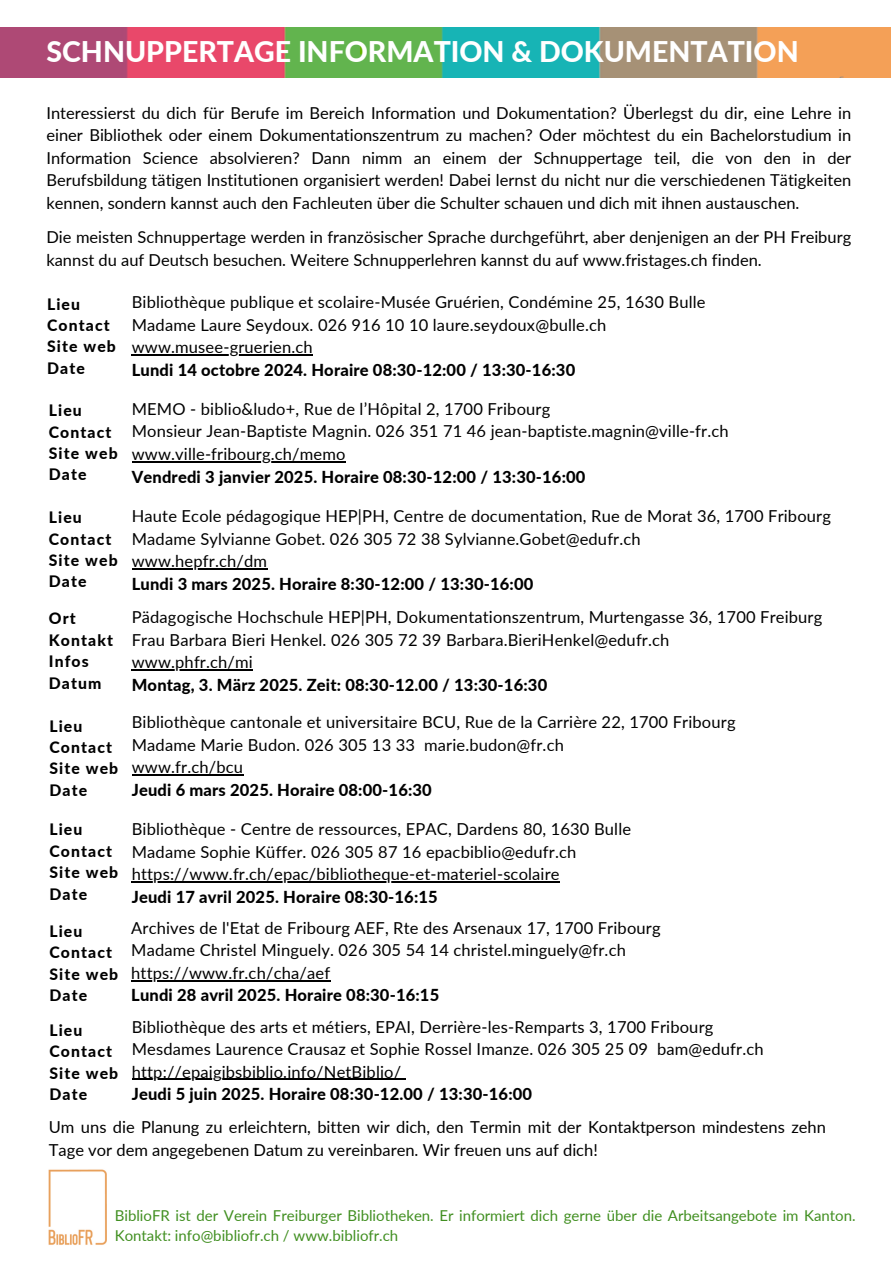
<style>
.page{position:relative;width:894px;height:1264px;background:#fff}
.page>*{position:absolute;margin:0;border:0;box-sizing:border-box;transform-origin:0 0}
.t1{font:800 28.5px "Lato";color:#fff}
.t2{font:16.5px/22.5px "Lato";letter-spacing:.01em;color:#000}
.t3{font:800 16.5px "Lato";letter-spacing:.01em;color:#000}
.t4{font:800 15.75px/21.3px "Lato";letter-spacing:.07em;color:#000}
.t5{font:15px/20.5px "Lato";color:#418f21}
</style>
<div class="page">
<img style="left:0;top:28px;width:890px;height:49px">
<img style="left:49px;top:1169px;width:57px;height:75px">
<hr style="left:132px;top:354px;width:181px;height:1px;background:#000">
<hr style="left:132px;top:461px;width:213px;height:1px;background:#000">
<hr style="left:132px;top:568px;width:135px;height:1px;background:#000">
<hr style="left:132px;top:669px;width:121px;height:1px;background:#000">
<hr style="left:132px;top:774px;width:111px;height:1px;background:#000">
<hr style="left:132px;top:881px;width:427px;height:1px;background:#000">
<hr style="left:132px;top:1078px;width:269px;height:1px;background:#000">
<hr style="left:131px;top:980px;width:199px;height:1px;background:#000">
<p class="t1" style="left:46px;top:34px;width:753px">SCHNUPPERTAGE INFORMATION &amp; DOKUMENTATION</p>
<p class="t2" style="left:46px;top:101px;width:806px;text-align:justify">Interessierst du dich für Berufe im Bereich Information und Dokumentation? Überlegst du dir, eine Lehre in einer Bibliothek oder einem Dokumentationszentrum zu machen? Oder möchtest du ein Bachelorstudium in Information Science absolvieren? Dann nimm an einem der Schnuppertage teil, die von den in der Berufsbildung tätigen Institutionen organisiert werden! Dabei lernst du nicht nur die verschiedenen Tätigkeiten kennen, sondern kannst auch den Fachleuten über die Schulter schauen und dich mit ihnen austauschen.</p>
<h1 class="t2" style="left:46px;top:226px;width:806px">Die meisten Schnuppertage werden in französischer Sprache durchgeführt, aber denjenigen an der PH Freiburg kannst du auf Deutsch besuchen. Weitere Schnupperlehren kannst du auf www.fristages.ch finden.</h1>
<h2 class="t4" style="left:47px;top:293px;width:70px">Lieu<br>Contact<br>Site web<br>Date</h2>
<p class="t4" style="left:49px;top:399px;width:70px">Lieu<br>Contact<br>Site web<br>Date</p>
<p class="t4" style="left:49px;top:506px;width:70px">Lieu<br>Contact<br>Site web<br>Date</p>
<p class="t4" style="left:49px;top:607px;width:66px">Ort<br>Kontakt<br>Infos<br>Datum</p>
<p class="t4" style="left:49px;top:714px;width:70px">Lieu<br>Contact<br>Site web<br>Date</p>
<p class="t4" style="left:49px;top:818px;width:70px">Lieu<br>Contact<br>Site web<br>Date</p>
<h2 class="t2" style="left:132px;top:291px;width:575px">Bibliothèque publique et scolaire-Musée Gruérien, Condémine 25, 1630 Bulle</h2>
<p class="t2" style="left:132px;top:313px;width:476px">Madame Laure Seydoux. 026 916 10 10 laure.seydoux@bulle.ch</p>
<p class="t2" style="left:132px;top:336px;width:182px">www.musee-gruerien.ch</p>
<p class="t3" style="left:132px;top:359px;width:445px">Lundi 14 octobre 2024. Horaire 08:30-12:00 / 13:30-16:30</p>
<p class="t2" style="left:132px;top:397px;width:420px">MEMO - biblio&amp;ludo+, Rue de l’Hôpital 2, 1700 Fribourg</p>
<h2 class="t2" style="left:132px;top:420px;width:598px">Monsieur Jean-Baptiste Magnin. 026 351 71 46 jean-baptiste.magnin@ville-fr.ch</h2>
<p class="t2" style="left:132px;top:442px;width:215px">www.ville-fribourg.ch/memo</p>
<p class="t3" style="left:132px;top:466px;width:455px">Vendredi 3 janvier 2025. Horaire 08:30-12:00 / 13:30-16:00</p>
<p class="t2" style="left:132px;top:504px;width:700px">Haute Ecole pédagogique HEP|PH, Centre de documentation, Rue de Morat 36, 1700 Fribourg</p>
<p class="t2" style="left:132px;top:527px;width:510px">Madame Sylvianne Gobet. 026 305 72 38 Sylvianne.Gobet@edufr.ch</p>
<h2 class="t2" style="left:132px;top:549px;width:137px">www.hepfr.ch/dm</h2>
<p class="t3" style="left:132px;top:573px;width:403px">Lundi 3 mars 2025. Horaire 8:30-12:00 / 13:30-16:00</p>
<p class="t2" style="left:132px;top:605px;width:692px">Pädagogische Hochschule HEP|PH, Dokumentationszentrum, Murtengasse 36, 1700 Freiburg</p>
<p class="t2" style="left:132px;top:628px;width:539px">Frau Barbara Bieri Henkel. 026 305 72 39 Barbara.BieriHenkel@edufr.ch</p>
<p class="t2" style="left:132px;top:650px;width:123px">www.phfr.ch/mi</p>
<h2 class="t3" style="left:132px;top:674px;width:417px">Montag, 3. März 2025. Zeit: 08:30-12.00 / 13:30-16:30</h2>
<p class="t2" style="left:132px;top:710px;width:605px">Bibliothèque cantonale et universitaire BCU, Rue de la Carrière 22, 1700 Fribourg</p>
<p class="t2" style="left:132px;top:733px;width:433px">Madame Marie Budon. 026 305 13 33 marie.budon@fr.ch</p>
<p class="t2" style="left:132px;top:755px;width:113px">www.fr.ch/bcu</p>
<p class="t3" style="left:132px;top:779px;width:301px">Jeudi 6 mars 2025. Horaire 08:00-16:30</p>
<h2 class="t2" style="left:132px;top:817px;width:500px">Bibliothèque - Centre de ressources, EPAC, Dardens 80, 1630 Bulle</h2>
<p class="t2" style="left:132px;top:840px;width:446px">Madame Sophie Küffer. 026 305 87 16 epacbiblio@edufr.ch</p>
<p class="t2" style="left:132px;top:862px;width:429px">https://www.fr.ch/epac/bibliotheque-et-materiel-scolaire</p>
<p class="t3" style="left:132px;top:886px;width:307px">Jeudi 17 avril 2025. Horaire 08:30-16:15</p>
<h2 class="t2" style="left:131px;top:916px;width:531px">Archives de l'Etat de Fribourg AEF, Rte des Arsenaux 17, 1700 Fribourg</h2>
<p class="t2" style="left:131px;top:938px;width:496px">Madame Christel Minguely. 026 305 54 14 christel.minguely@fr.ch</p>
<p class="t2" style="left:131px;top:961px;width:200px">https://www.fr.ch/cha/aef</p>
<p class="t3" style="left:131px;top:985px;width:309px">Lundi 28 avril 2025. Horaire 08:30-16:15</p>
<h2 class="t4" style="left:49px;top:920px;width:70px">Lieu<br>Contact<br>Site web<br>Date</h2>
<p class="t4" style="left:49px;top:1019px;width:70px">Lieu<br>Contact<br>Site web<br>Date</p>
<p class="t2" style="left:49px;top:1115px;width:778px;line-height:23.1px">Um uns die Planung zu erleichtern, bitten wir dich, den Termin mit der Kontaktperson mindestens zehn<br>Tage vor dem angegebenen Datum zu vereinbaren. Wir freuen uns auf dich!</p>
<p class="t2" style="left:132px;top:1014px;width:583px">Bibliothèque des arts et métiers, EPAI, Derrière-les-Remparts 3, 1700 Fribourg</p>
<p class="t2" style="left:132px;top:1037px;width:633px">Mesdames Laurence Crausaz et Sophie Rossel Imanze. 026 305 25 09 bam@edufr.ch</p>
<p class="t2" style="left:132px;top:1059px;width:271px">http://epaigibsbiblio.info/NetBiblio/</p>
<p class="t3" style="left:132px;top:1083px;width:402px">Jeudi 5 juin 2025. Horaire 08:30-12.00 / 13:30-16:00</p>
<p class="t5" style="left:115px;top:1204px;width:742px">BiblioFR ist der Verein Freiburger Bibliotheken. Er informiert dich gerne über die Arbeitsangebote im Kanton.<br>Kontakt: info@bibliofr.ch / www.bibliofr.ch</p>
</div>
